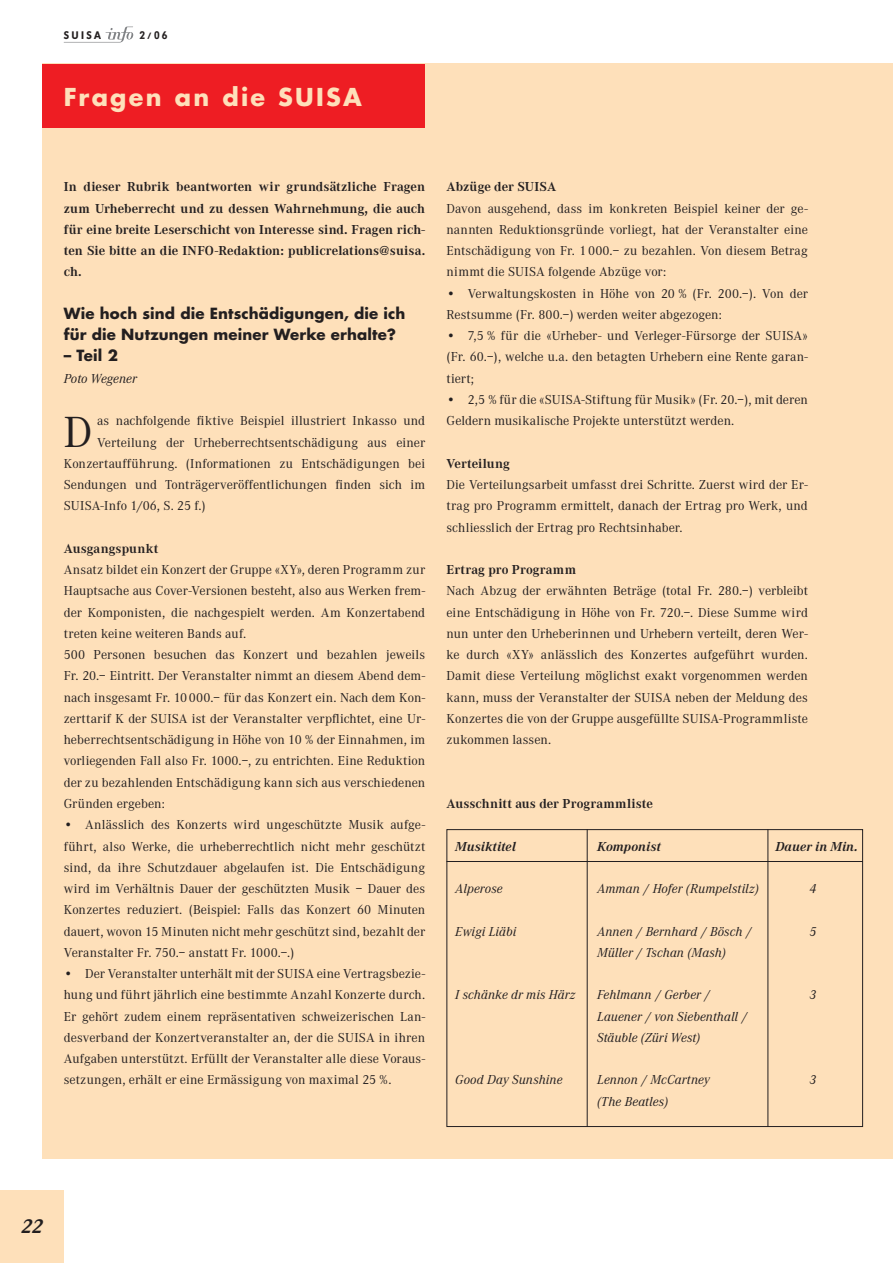
<style>
.page{position:relative;width:893px;height:1263px;background:#fff}
.page>*{position:absolute;margin:0;border:0;box-sizing:border-box;transform-origin:0 0}
.t1{font:45.3px "Corporate A";color:#231f20}
.t2{font:700 24px "Futura";letter-spacing:.095em;color:#fee0ba}
.t3{font:italic 700 21px "Corporate A";color:#231f20}
.t4{font:700 15px/21.3px "Futura";letter-spacing:.01em;color:#231f20}
.t5{font:13.5px/21.3px "Corporate A";letter-spacing:.005em;color:#231f20;text-align:justify}
.t6{font:700 13.5px/21.3px "Corporate A";letter-spacing:.005em;color:#231f20;text-align:justify}
.t7{font:italic 13.5px/21.3px "Corporate A";letter-spacing:.01em;color:#231f20}
.t8{font:italic 700 13.5px "Corporate A";letter-spacing:.005em;color:#231f20}
.t9{font:800 10.5px "FU24";letter-spacing:.23em;color:#231f20}
</style>
<div class="page">
<div style="left:0;top:1191px;width:64px;height:72px;background:#fee0ba"></div>
<svg style="left:64px;top:27px;width:69px;height:16px"></svg>
<div style="left:43px;top:64px;width:850px;height:1095px;background:#fee0ba"></div>
<div style="left:43px;top:64px;width:382px;height:64px;background:#ee1d23"></div>
<div style="left:446px;top:829px;width:417px;height:298px;border:1px solid #231f20"></div>
<hr style="left:446px;top:861px;width:417px;height:1px;background:#231f20">
<hr style="left:587px;top:829px;width:1px;height:298px;background:#231f20">
<hr style="left:767px;top:829px;width:1px;height:298px;background:#231f20">
<p class="t9" style="left:64px;top:29px;width:39px">SUISA</p>
<p class="t9" style="left:140px;top:29px;width:29px">2/06</p>
<h2 class="t2" style="left:64px;top:81px;width:299px">Fragen an die SUISA</h2>
<p class="t6" style="left:64px;top:176px;width:363px">In dieser Rubrik beantworten wir grundsätzliche Fragen zum Urheberrecht und zu dessen Wahrnehmung, die auch für eine breite Leserschicht von Interesse sind. Fragen rich&shy;ten Sie bitte an die INFO-Redaktion: publicrelations@suisa. ch.</p>
<p class="t4" style="left:64px;top:302px;width:343px">Wie hoch sind die Entschädigungen, die ich für die Nutzungen meiner Werke erhalte?</p>
<p class="t4" style="left:64px;top:345px;width:56px">– Teil 2</p>
<p class="t7" style="left:64px;top:368px;width:75px">Poto Wegener</p>
<h1 class="t1" style="left:64px;top:407px;width:30px">D</h1>
<p class="t5" style="left:97px;top:410px;width:330px">as nachfolgende fiktive Beispiel illustriert Inkasso und</p>
<p class="t5" style="left:97px;top:432px;width:330px">Verteilung der Urheberrechtsentschädigung aus einer</p>
<p class="t5" style="left:64px;top:453px;width:363px">Konzertaufführung. (Informationen zu Entschädigungen bei</p>
<p class="t5" style="left:64px;top:474px;width:363px">Sendungen und Tonträgerveröffentlichungen finden sich im</p>
<p class="t5" style="left:64px;top:495px;width:143px">SUISA-Info 1/06, S. 25 f.)</p>
<p class="t6" style="left:64px;top:538px;width:96px">Ausgangspunkt</p>
<p class="t5" style="left:64px;top:559px;width:363px;text-align:left">Ansatz bildet ein Konzert der Gruppe «XY», deren Programm zur Hauptsache aus Cover-Versionen besteht, also aus Werken frem&shy;der Komponisten, die nachgespielt werden. Am Konzertabend treten keine weiteren Bands auf.<br>500 Personen besuchen das Konzert und bezahlen jeweils Fr. 20.– Eintritt. Der Veranstalter nimmt an diesem Abend dem&shy;nach insgesamt Fr. 10 000.– für das Konzert ein. Nach dem Kon&shy;zerttarif K der SUISA ist der Veranstalter verpflichtet, eine Ur&shy;heberrechtsentschädigung in Höhe von 10 % der Einnahmen, im vorliegenden Fall also Fr. 1000.–, zu entrichten. Eine Reduktion der zu bezahlenden Entschädigung kann sich aus verschiedenen Gründen ergeben:</p>
<p class="t5" style="left:64px;top:814px;width:363px">• Anlässlich des Konzerts wird ungeschützte Musik aufge&shy;führt, also Werke, die urheberrechtlich nicht mehr geschützt sind, da ihre Schutzdauer abgelaufen ist. Die Entschädigung wird im Verhältnis Dauer der geschützten Musik – Dauer des Konzertes reduziert. (Beispiel: Falls das Konzert 60 Minuten dauert, wovon 15 Minuten nicht mehr geschützt sind, bezahlt der Veranstalter Fr. 750.– anstatt Fr. 1000.–.)</p>
<p class="t5" style="left:64px;top:963px;width:363px">• Der Veranstalter unterhält mit der SUISA eine Vertragsbezie&shy;hung und führt jährlich eine bestimmte Anzahl Konzerte durch.<br>Er gehört zudem einem repräsentativen schweizerischen Lan&shy;desverband der Konzertveranstalter an, der die SUISA in ihren Aufgaben unterstützt. Erfüllt der Veranstalter alle diese Voraus&shy;setzungen, erhält er eine Ermässigung von maximal 25 %.</p>
<p class="t6" style="left:446px;top:176px;width:111px">Abzüge der SUISA</p>
<p class="t5" style="left:446px;top:198px;width:363px">Davon ausgehend, dass im konkreten Beispiel keiner der ge&shy;nannten Reduktionsgründe vorliegt, hat der Veranstalter eine Entschädigung von Fr. 1 000.– zu bezahlen. Von diesem Betrag nimmt die SUISA folgende Abzüge vor:</p>
<p class="t5" style="left:446px;top:283px;width:363px">• Verwaltungskosten in Höhe von 20 % (Fr. 200.–). Von der<br>Restsumme (Fr. 800.–) werden weiter abgezogen:</p>
<p class="t5" style="left:446px;top:325px;width:363px">• 7,5 % für die «Urheber- und Verleger-Fürsorge der SUISA» (Fr. 60.–), welche u.a. den betagten Urhebern eine Rente garan&shy;tiert;</p>
<p class="t5" style="left:446px;top:389px;width:363px">• 2,5 % für die «SUISA-Stiftung für Musik» (Fr. 20.–), mit deren<br>Geldern musikalische Projekte unterstützt werden.</p>
<p class="t6" style="left:446px;top:453px;width:65px">Verteilung</p>
<p class="t5" style="left:446px;top:474px;width:363px">Die Verteilungsarbeit umfasst drei Schritte. Zuerst wird der Er&shy;trag pro Programm ermittelt, danach der Ertrag pro Werk, und schliesslich der Ertrag pro Rechtsinhaber.</p>
<p class="t6" style="left:446px;top:559px;width:131px">Ertrag pro Programm</p>
<p class="t5" style="left:446px;top:580px;width:363px">Nach Abzug der erwähnten Beträge (total Fr. 280.–) verbleibt eine Entschädigung in Höhe von Fr. 720.–. Diese Summe wird nun unter den Urheberinnen und Urhebern verteilt, deren Wer&shy;ke durch «XY» anlässlich des Konzertes aufgeführt wurden.<br>Damit diese Verteilung möglichst exakt vorgenommen werden kann, muss der Veranstalter der SUISA neben der Meldung des Konzertes die von der Gruppe ausgefüllte SUISA-Programmliste zukommen lassen.</p>
<p class="t6" style="left:446px;top:793px;width:208px">Ausschnitt aus der Programmliste</p>
<p class="t8" style="left:455px;top:838px;width:62px">Musiktitel</p>
<p class="t7" style="left:455px;top:878px;width:49px">Alperose</p>
<p class="t7" style="left:455px;top:920px;width:63px">Ewigi Liäbi</p>
<p class="t8" style="left:597px;top:838px;width:65px">Komponist</p>
<p class="t7" style="left:597px;top:878px;width:163px">Amman / Hofer (Rumpelstilz)</p>
<p class="t7" style="left:597px;top:920px;width:156px">Annen / Bernhard / Bösch /<br>Müller / Tschan (Mash)</p>
<p class="t7" style="left:597px;top:984px;width:152px">Fehlmann / Gerber /<br>Lauener / von Siebenthall /<br>Stäuble (Züri West)</p>
<p class="t7" style="left:597px;top:1069px;width:114px">Lennon / McCartney (The Beatles)</p>
<p class="t7" style="left:455px;top:984px;width:121px">I schänke dr mis Härz</p>
<p class="t7" style="left:455px;top:1069px;width:109px">Good Day Sunshine</p>
<p class="t8" style="left:775px;top:838px;width:84px">Dauer in Min.</p>
<p class="t7" style="left:809px;top:878px;width:8px">4</p>
<p class="t7" style="left:809px;top:920px;width:8px">5</p>
<p class="t7" style="left:809px;top:984px;width:8px">3</p>
<p class="t7" style="left:809px;top:1069px;width:8px">3</p>
<h3 class="t3" style="left:21px;top:1214px;width:24px">22</h3>
</div>
